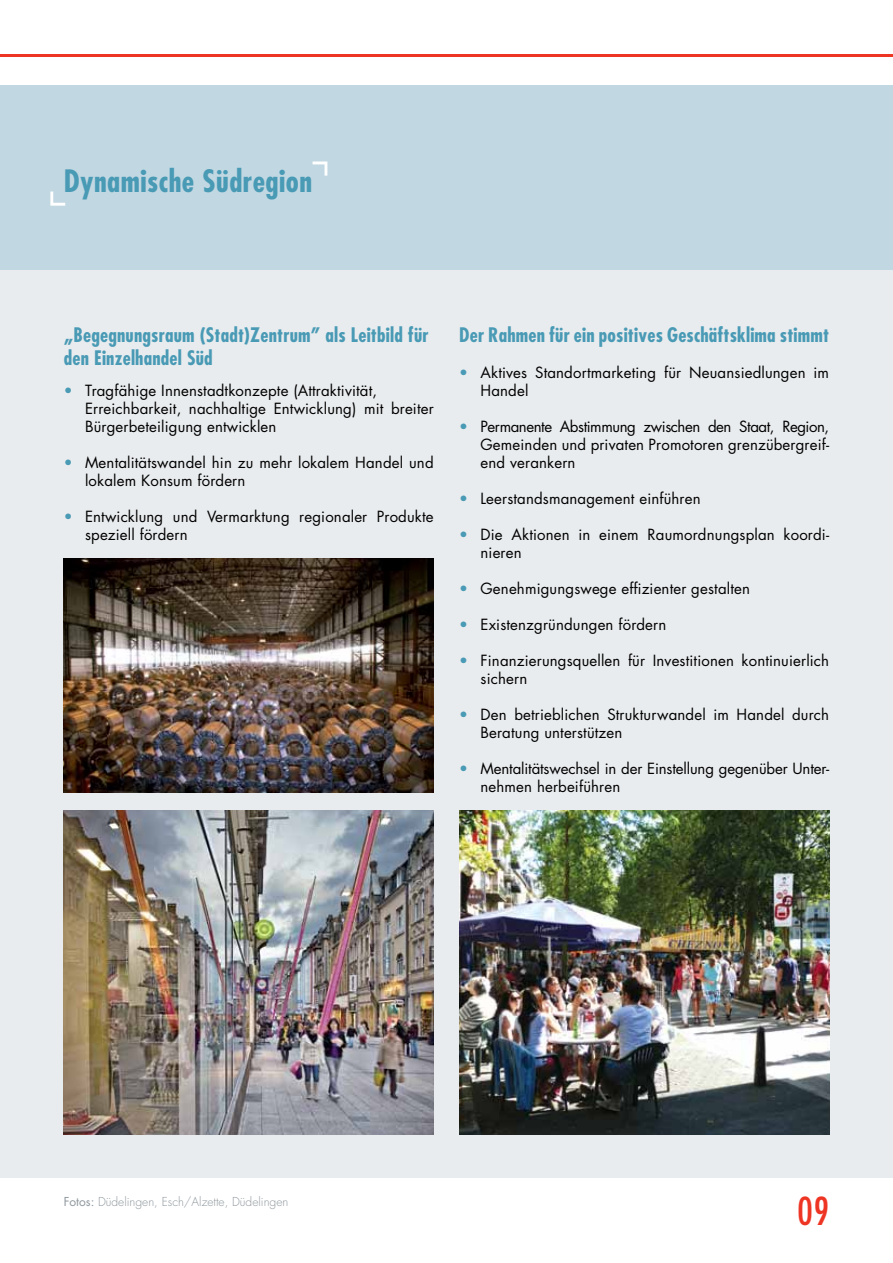
<style>
.page{position:relative;width:893px;height:1263px;background:#fff}
.page>*{position:absolute;margin:0;border:0;box-sizing:border-box;transform-origin:0 0}
.t1{font:condensed 37.5px "Futura";color:#ee3524}
.t2{font:700 condensed 30px "Futura";letter-spacing:.015em;color:#499ab5}
.t3{font:700 condensed 19.5px/22.5px "Futura";letter-spacing:.01em;color:#499ab5}
.t4{font:15px/18px "Futura";letter-spacing:.01em;color:#000}
.t5{font:15px/18px "Futura";letter-spacing:-.01em;color:#000}
.t6{font:300 12px "Futura";color:#8e979d}
.s1{color:#499ab5}
.s2{font-weight:400}
</style>
<div class="page">
<div style="left:0;top:270px;width:893px;height:908px;background:#e9ecee"></div>
<div style="left:0;top:85px;width:893px;height:185px;background:#c1d7e2"></div>
<svg style="left:50px;top:192px;width:15px;height:14px"></svg>
<svg style="left:313px;top:161px;width:14px;height:15px"></svg>
<hr style="left:0;top:54px;width:893px;height:3px;background:#ee3524">
<img style="left:459px;top:810px;width:370px;height:324px">
<img style="left:64px;top:558px;width:370px;height:234px">
<img style="left:64px;top:810px;width:370px;height:324px">
<h2 class="t2" style="left:64px;top:162px;width:250px">Dynamische Südregion</h2>
<h3 class="t3" style="left:64px;top:323px;width:366px">„Begegnungsraum (Stadt)Zentrum” als Leitbild für den Einzelhandel Süd</h3>
<p class="t4" style="left:85px;top:381px;width:350px;text-indent:-21px"><span class="s1">•</span> Tragfähige Innenstadtkonzepte (Attraktivität,<br>Erreichbarkeit, nachhaltige Entwicklung) mit breiter<br>Bürgerbeteiligung entwicklen</p>
<p class="t4" style="left:85px;top:453px;width:350px;text-indent:-21px"><span class="s1">•</span> Mentalitätswandel hin zu mehr lokalem Handel und lokalem Konsum fördern</p>
<p class="t4" style="left:85px;top:507px;width:350px;text-indent:-21px"><span class="s1">•</span> Entwicklung und Vermarktung regionaler Produkte speziell fördern</p>
<h3 class="t3" style="left:459px;top:323px;width:371px">Der Rahmen für ein positives Geschäftsklima stimmt</h3>
<p class="t4" style="left:480px;top:363px;width:350px;text-indent:-21px"><span class="s1">•</span> Aktives Standortmarketing für Neuansiedlungen im<br>Handel</p>
<p class="t4" style="left:480px;top:417px;width:350px;text-align:justify;text-indent:-21px"><span class="s1">•</span> Permanente Abstimmung zwischen den Staat, Region, Gemeinden und privaten Promotoren grenzübergreif&shy;end verankern</p>
<p class="t4" style="left:459px;top:489px;width:243px"><span class="s1">•</span> Leerstandsmanagement einführen</p>
<p class="t4" style="left:480px;top:525px;width:350px;text-indent:-21px"><span class="s1">•</span> Die Aktionen in einem Raumordnungsplan koordi&shy;nieren</p>
<p class="t4" style="left:459px;top:579px;width:292px"><span class="s1">•</span> Genehmigungswege effizienter gestalten</p>
<p class="t4" style="left:459px;top:615px;width:209px"><span class="s1">•</span> Existenzgründungen fördern</p>
<p class="t4" style="left:480px;top:651px;width:350px;text-indent:-21px"><span class="s1">•</span> Finanzierungsquellen für Investitionen kontinuierlich sichern</p>
<p class="t4" style="left:480px;top:705px;width:350px;text-indent:-21px"><span class="s1">•</span> Den betrieblichen Strukturwandel im Handel durch<br>Beratung unterstützen</p>
<p class="t5" style="left:480px;top:759px;width:350px;text-indent:-21px"><span class="s1">•</span> Mentalitätswechsel in der Einstellung gegenüber Unter&shy;nehmen herbeiführen</p>
<p class="t6" style="left:64px;top:1194px;width:226px"><span class="s2">Fotos:</span> Düdelingen, Esch/Alzette, Düdelingen</p>
<h1 class="t1" style="left:798px;top:1187px;width:33px">09</h1>
</div>
